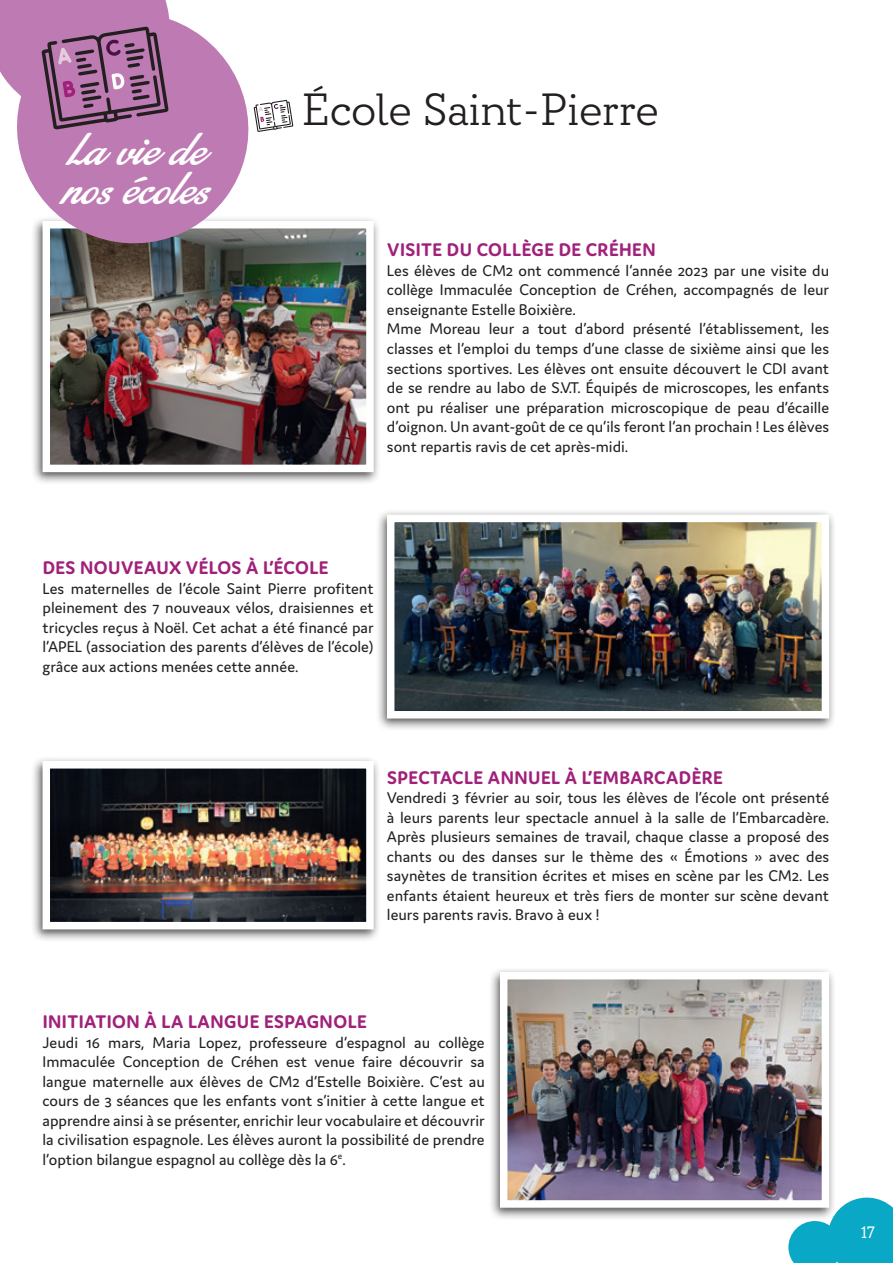
<style>
.page{position:relative;width:893px;height:1263px;background:#fff}
.page>*{position:absolute;margin:0;border:0;box-sizing:border-box;transform-origin:0 0}
.t1{font:48px "Stainy Personal Use Only";color:#fff}
.t2{font:300 45px "Circe Slab A";color:#231f20}
.t3{font:700 19.5px "Domus";letter-spacing:.025em;color:#a0217a}
.t4{font:16.5px/19.5px "Domus";color:#231f20;text-align:justify}
.t5{font:16.5px "Circe Slab A";color:#fff}
</style>
<div class="page">
<div style="left:31px;top:215px;width:350px;height:270px;background:#231f20;opacity:.75"></div>
<img style="left:39px;top:217px;width:338px;height:259px">
<div style="left:376px;top:509px;width:460px;height:222px;background:#231f20;opacity:.75"></div>
<img style="left:383px;top:511px;width:450px;height:211px">
<div style="left:31px;top:755px;width:350px;height:187px;background:#231f20;opacity:.75"></div>
<img style="left:39px;top:757px;width:338px;height:176px">
<div style="left:489px;top:966px;width:347px;height:254px;background:#231f20;opacity:.75"></div>
<img style="left:496px;top:968px;width:337px;height:243px">
<svg style="left:264px;top:100px;width:29px;height:31px"></svg>
<svg style="left:17px;top:24px;width:247px;height:234px;fill:#be7bb3"></svg>
<svg style="left:0;top:0;width:182px;height:130px;background:#ac75a2"></svg>
<svg style="left:788px;top:1197px;width:105px;height:66px;background:#3cb5ce"></svg>
<p class="t1" style="left:65px;top:124px;width:141px">La vie de</p>
<p class="t1" style="left:62px;top:163px;width:148px">nos écoles</p>
<p class="t2" style="left:302px;top:84px;width:358px">École Saint-Pierre</p>
<p class="t3" style="left:387px;top:239px;width:270px">VISITE DU COLLÈGE DE CRÉHEN</p>
<p class="t4" style="left:387px;top:261px;width:444px">Les élèves de CM2 ont commencé l’année 2023 par une visite du collège Immaculée Conception de Créhen, accompagnés de leur enseignante Estelle Boixière.</p>
<p class="t4" style="left:387px;top:319px;width:444px">Mme Moreau leur a tout d’abord présenté l’établissement, les classes et l’emploi du temps d’une classe de sixième ainsi que les sections sportives. Les élèves ont ensuite découvert le CDI avant de se rendre au labo de S.V.T. Équipés de microscopes, les enfants ont pu réaliser une préparation microscopique de peau d’écaille d’oignon. Un avant-goût de ce qu’ils feront l’an prochain ! Les élèves sont repartis ravis de cet après-midi.</p>
<p class="t3" style="left:43px;top:557px;width:287px">DES NOUVEAUX VÉLOS À L’ÉCOLE</p>
<p class="t4" style="left:43px;top:579px;width:333px">Les maternelles de l’école Saint Pierre profitent pleinement des 7 nouveaux vélos, draisiennes et tricycles reçus à Noël. Cet achat a été financé par l’APEL (association des parents d’élèves de l’école) grâce aux actions menées cette année.</p>
<p class="t3" style="left:387px;top:766px;width:337px">SPECTACLE ANNUEL À L’EMBARCADÈRE</p>
<p class="t4" style="left:387px;top:788px;width:444px">Vendredi 3 février au soir, tous les élèves de l’école ont présenté à leurs parents leur spectacle annuel à la salle de l’Embarcadère.<br>Après plusieurs semaines de travail, chaque classe a proposé des chants ou des danses sur le thème des « Émotions » avec des saynètes de transition écrites et mises en scène par les CM2. Les enfants étaient heureux et très fiers de monter sur scène devant leurs parents ravis. Bravo à eux !</p>
<p class="t3" style="left:43px;top:1011px;width:326px">INITIATION À LA LANGUE ESPAGNOLE</p>
<p class="t4" style="left:43px;top:1032px;width:444px">Jeudi 16 mars, Maria Lopez, professeure d’espagnol au collège Immaculée Conception de Créhen est venue faire découvrir sa langue maternelle aux élèves de CM2 d’Estelle Boixière. C’est au cours de 3 séances que les enfants vont s’initier à cette langue et apprendre ainsi à se présenter, enrichir leur vocabulaire et découvrir la civilisation espagnole. Les élèves auront la possibilité de prendre l’option bilangue espagnol au collège dès la 6<sup>e</sup>.</p>
<p class="t5" style="left:861px;top:1223px;width:16px">17</p>
</div>
